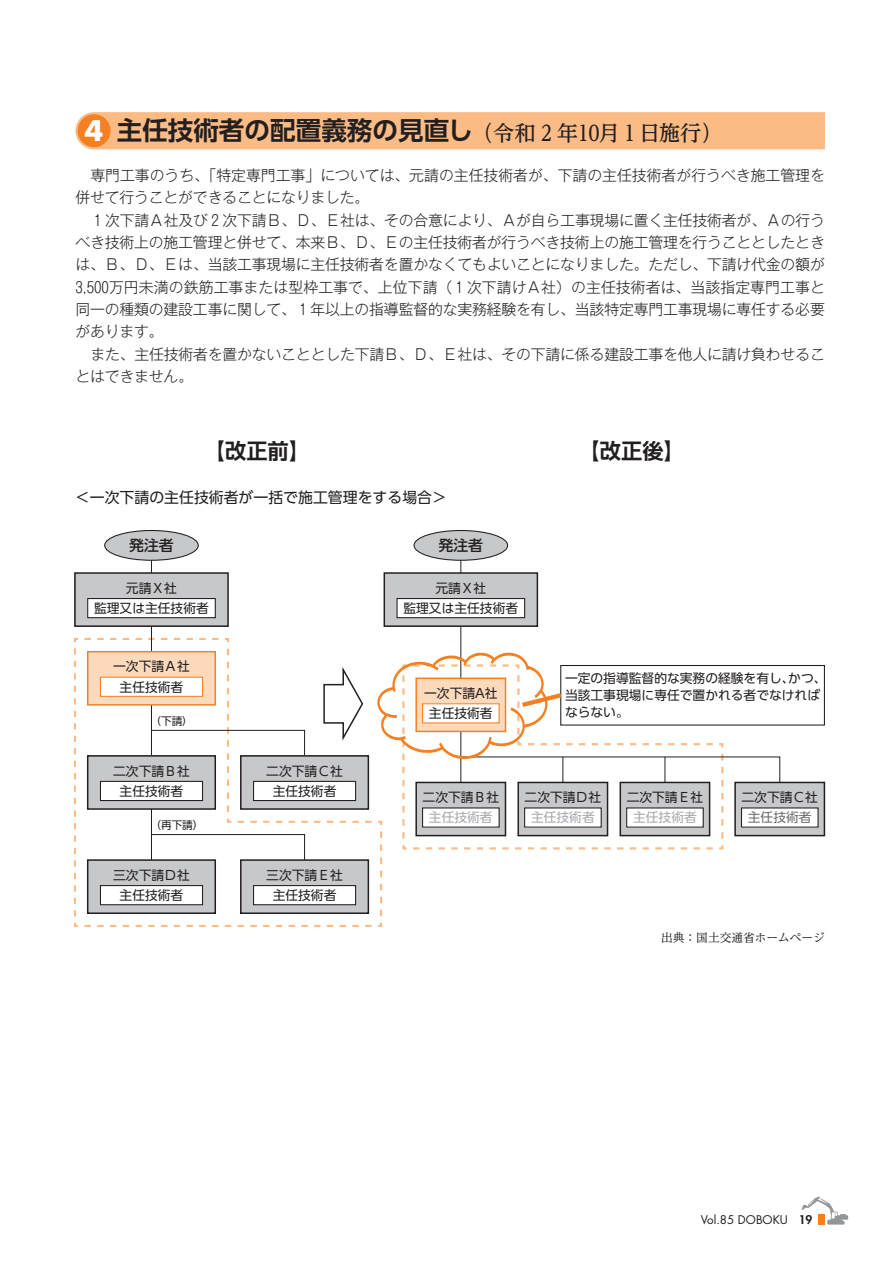
<style>
.page{position:relative;width:893px;height:1263px;background:#fff}
.page>*{position:absolute;margin:0;border:0;box-sizing:border-box;transform-origin:0 0}
.t1{font:700 25.5px "UD Shin Go Pr 6 N De";color:#231f20}
.t2{font:700 21.3px "UD Shin Go Pr 6 N De";color:#231f20}
.t3{font:300 14.85px/22.4px "Gothic MB101 Pr 6 N";letter-spacing:-.015em;color:#231f20}
.t4{font:14.85px "UD Shin Go Pr 6 N";color:#231f20}
.t5{font:500 14.85px "UD Shin Go Pr 6 N";color:#231f20}
.t6{font:12.75px/17px "UD Shin Go Pr 6 N";color:#231f20}
.t7{font:12.75px "UD Shin Go Pr 6 N";color:#a8a9ad}
.t8{font:12.75px "UD Shin Go Pr 6 N";color:#6c6d70}
.t9{font:11.7px "Futura Std";color:#231f20}
.t10{font:11.7px "UD Reimin Pr 6 N";color:#231f20}
.t11{font:10.65px "UD Shin Go Pr 6 N";color:#231f20}
.s1{font-family:"Futura Std";font-size:27.6px;color:#fff}
.s2{font-family:"UD Reimin Pr 6 N";font-weight:500;font-size:21.3px}
.s3{font-weight:800}
</style>
<div class="page">
<svg style="left:801px;top:1196px;width:48px;height:29px"></svg>
<hr style="left:151px;top:545px;width:1px;height:342px;background:#231f20">
<hr style="left:460px;top:545px;width:1px;height:264px;background:#231f20">
<div style="left:105px;top:530px;width:93px;height:30px;background:#c7c8ca;border-radius:50%"></div>
<div style="left:104px;top:530px;width:95px;height:31px;border:1px solid #231f20;border-radius:50%"></div>
<div style="left:75px;top:573px;width:153px;height:53px;background:#c7c8ca"></div>
<div style="left:74px;top:572px;width:155px;height:55px;border:2px solid #231f20"></div>
<div style="left:88px;top:598px;width:127px;height:20px;background:#fff"></div>
<div style="left:87px;top:598px;width:129px;height:20px;border:1px solid #231f20"></div>
<div style="left:414px;top:530px;width:94px;height:30px;background:#c7c8ca;border-radius:50%"></div>
<div style="left:414px;top:530px;width:94px;height:31px;border:1px solid #231f20;border-radius:50%"></div>
<div style="left:384px;top:573px;width:153px;height:53px;background:#c7c8ca"></div>
<div style="left:384px;top:572px;width:154px;height:55px;border:2px solid #231f20"></div>
<div style="left:397px;top:598px;width:128px;height:20px;background:#fff"></div>
<div style="left:396px;top:598px;width:129px;height:20px;border:1px solid #231f20"></div>
<div style="left:735px;top:782px;width:89px;height:54px;background:#c7c8ca"></div>
<div style="left:734px;top:782px;width:91px;height:54px;border:2px solid #231f20"></div>
<div style="left:741px;top:808px;width:77px;height:19px;background:#fff"></div>
<svg style="left:74px;top:637px;width:706px;height:290px"></svg>
<div style="left:75px;top:112px;width:750px;height:37px;background:#fbbb85"></div>
<div style="left:78px;top:114px;width:33px;height:33px;background:#f58021;border-radius:50%"></div>
<h1 class="t1" style="left:85px;top:110px;width:640px"><span class="s1">4</span> 主任技術者の配置義務の見直し<span class="s2">（令和 2 年10月 1 日施行）</span></h1>
<p class="t3" style="left:75px;top:163px;width:751px;text-indent:15px">専門工事のうち、「特定専門工事」については、元請の主任技術者が、下請の主任技術者が行うべき施工管理を併せて行うことができることになりました。</p>
<p class="t3" style="left:75px;top:208px;width:751px;text-align:justify;text-indent:19px">1 次下請A社及び 2 次下請B、D、E 社は、その合意により、Aが自ら工事現場に置く主任技術者が、Aの行うべき技術上の施工管理と併せて、本来B、D、E の主任技術者が行うべき技術上の施工管理を行うこととしたときは、B、D、E は、当該工事現場に主任技術者を置かなくてもよいことになりました。ただし、下請け代金の額が3,500万円未満の鉄筋工事または型枠工事で、上位下請（ 1 次下請けA社）の主任技術者は、当該指定専門工事と同一の種類の建設工事に関して、 1 年以上の指導監督的な実務経験を有し、当該特定専門工事現場に専任する必要があります。</p>
<p class="t3" style="left:75px;top:342px;width:751px;text-indent:15px">また、主任技術者を置かないこととした下請B、D、E 社は、その下請に係る建設工事を他人に請け負わせることはできません。</p>
<h2 class="t2" style="left:204px;top:433px;width:108px">【改正前】</h2>
<h2 class="t2" style="left:579px;top:433px;width:108px">【改正後】</h2>
<p class="t4" style="left:75px;top:485px;width:374px">＜一次下請の主任技術者が一括で施工管理をする場合＞</p>
<p class="t5" style="left:129px;top:533px;width:46px">発注者</p>
<p class="t5" style="left:438px;top:533px;width:46px">発注者</p>
<p class="t6" style="left:126px;top:579px;width:53px">元請Ｘ社</p>
<p class="t6" style="left:94px;top:599px;width:116px">監理又は主任技術者</p>
<p class="t6" style="left:113px;top:658px;width:78px">一次下請Ａ社</p>
<p class="t6" style="left:120px;top:678px;width:65px">主任技術者</p>
<p class="t11" style="left:150px;top:712px;width:44px">（下請）</p>
<p class="t6" style="left:113px;top:762px;width:78px">二次下請Ｂ社</p>
<p class="t6" style="left:120px;top:782px;width:65px">主任技術者</p>
<p class="t11" style="left:150px;top:816px;width:55px">（再下請）</p>
<p class="t6" style="left:113px;top:866px;width:78px">三次下請Ｄ社</p>
<p class="t6" style="left:120px;top:886px;width:65px">主任技術者</p>
<p class="t6" style="left:266px;top:762px;width:78px">二次下請Ｃ社</p>
<p class="t6" style="left:273px;top:782px;width:65px">主任技術者</p>
<p class="t6" style="left:266px;top:866px;width:78px">三次下請Ｅ社</p>
<p class="t6" style="left:273px;top:886px;width:65px">主任技術者</p>
<p class="t6" style="left:435px;top:579px;width:53px">元請Ｘ社</p>
<p class="t6" style="left:403px;top:599px;width:116px">監理又は主任技術者</p>
<p class="t6" style="left:424px;top:684px;width:75px">一次下請A社</p>
<p class="t6" style="left:429px;top:704px;width:65px">主任技術者</p>
<p class="t6" style="left:565px;top:669px;width:263px">一定の指導監督的な実務の経験を有し、かつ、当該工事現場に専任で置かれる者でなければならない。</p>
<p class="t6" style="left:423px;top:788px;width:78px">二次下請Ｂ社</p>
<p class="t7" style="left:429px;top:807px;width:65px">主任技術者</p>
<p class="t6" style="left:525px;top:788px;width:78px">二次下請Ｄ社</p>
<p class="t7" style="left:531px;top:807px;width:65px">主任技術者</p>
<p class="t6" style="left:627px;top:788px;width:78px">二次下請Ｅ社</p>
<p class="t7" style="left:633px;top:807px;width:65px">主任技術者</p>
<p class="t6" style="left:741px;top:788px;width:78px">二次下請Ｃ社</p>
<p class="t8" style="left:748px;top:807px;width:65px">主任技術者</p>
<p class="t10" style="left:661px;top:928px;width:165px">出典：国土交通省ホームページ</p>
<p class="t9" style="left:701px;top:1212px;width:113px">Vol.85 DOBOKU <span class="s3">19</span></p>
</div>
